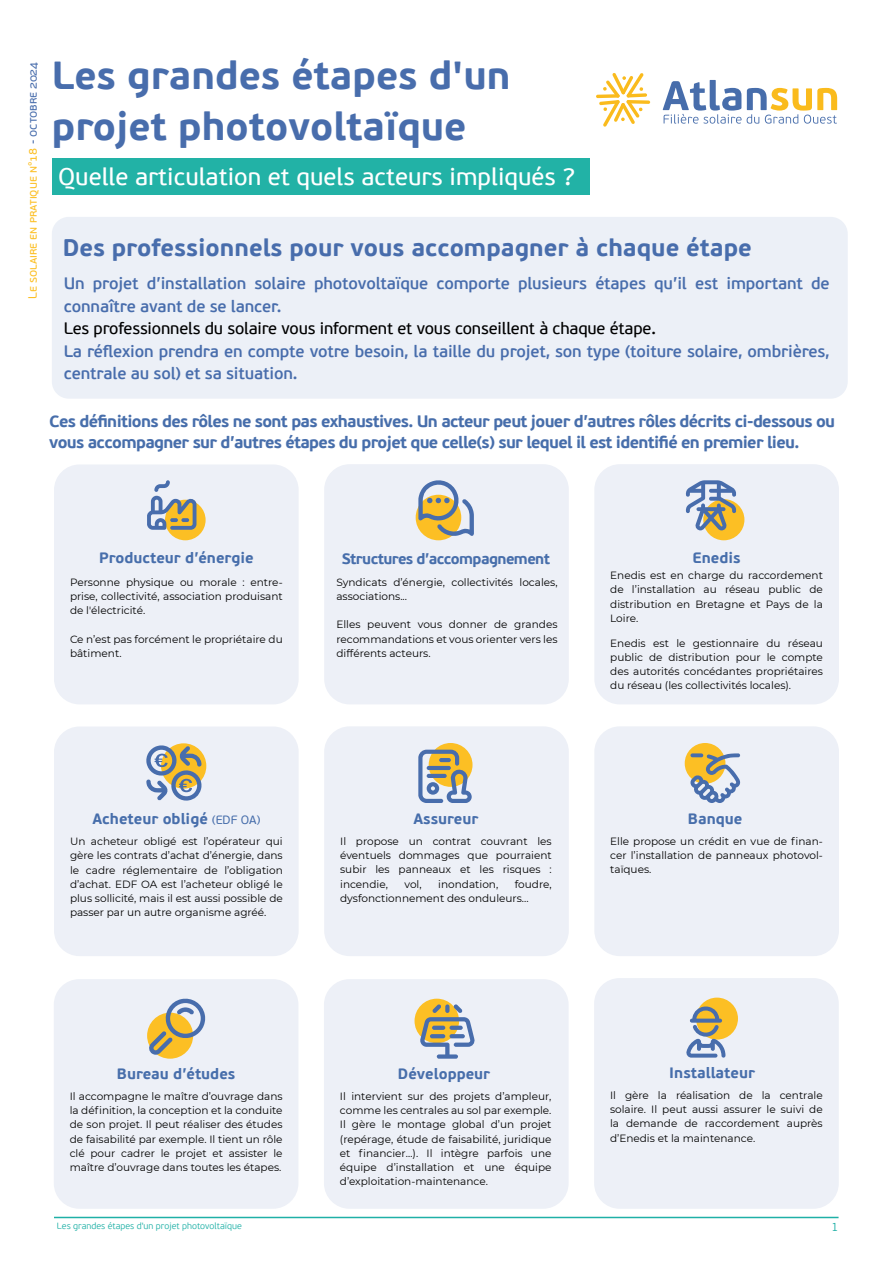
<style>
.page{position:relative;width:893px;height:1263px;background:#fff}
.page>*{position:absolute;margin:0;border:0;box-sizing:border-box;transform-origin:0 0}
.t1{font:700 39px/51px "PF Beau Sans Pro";color:#486dac}
.t2{font:700 24px "PF Beau Sans Pro";color:#486dac}
.t3{font:24px "PF Beau Sans Pro Bbook";color:#fff}
.t4{font:600 16.5px/22.5px "PF Beau Sans Pro";letter-spacing:-.01em;color:#486dac}
.t5{font:700 16.5px/21px "PF Beau Sans Pro";letter-spacing:-.04em;color:#476eab}
.t6{font:16.5px "PF Beau Sans Pro Bbook";letter-spacing:-.01em;color:#000}
.t7{font:700 15px "PF Beau Sans Pro";color:#476eab}
.t8{font:700 15px "PF Beau Sans Pro";letter-spacing:-.04em;color:#476eab}
.t9{font:12px "PF Beau Sans Pro";color:#fcbf24}
.t10{font:300 12px "PF Beau Sans Pro";color:#1fb0a6}
.t11{font:10.5px/14.2px "Montserrat";color:#000;text-align:justify}
.t12{font:300 9px "PF Beau Sans Pro";color:#1fb0a6}
.s1{color:#486dac}
.s2{font-weight:400;font-size:12px}
</style>
<div class="page">
<hr style="left:54px;top:1217px;width:784px;height:1px;background:#1fb0a6">
<svg style="left:663px;top:80px;width:174px;height:44px"></svg>
<svg style="left:596px;top:73px;width:54px;height:54px"></svg>
<div style="left:52px;top:158px;width:537px;height:36px;background:#22b2a6"></div>
<div style="left:52px;top:217px;width:796px;height:182px;background:#ecf0f7;border-radius:17px"></div>
<div style="left:54px;top:726px;width:245px;height:230px;background:#edf0f7;border-radius:26px"></div>
<div style="left:161px;top:743px;width:45px;height:46px;background:#fcbf24;border-radius:50%"></div>
<svg style="left:146px;top:745px;width:55px;height:56px"></svg>
<div style="left:324px;top:726px;width:245px;height:230px;background:#edf0f7;border-radius:26px"></div>
<svg style="left:429px;top:743px;width:43px;height:44px"></svg>
<svg style="left:418px;top:750px;width:54px;height:53px"></svg>
<div style="left:594px;top:726px;width:245px;height:230px;background:#edf0f7;border-radius:26px"></div>
<div style="left:685px;top:743px;width:40px;height:41px;background:#fcbf24;border-radius:50%"></div>
<svg style="left:690px;top:753px;width:50px;height:50px"></svg>
<div style="left:54px;top:979px;width:244px;height:230px;background:#edf0f7;border-radius:26px"></div>
<svg style="left:147px;top:1013px;width:46px;height:46px"></svg>
<svg style="left:148px;top:998px;width:57px;height:57px"></svg>
<div style="left:324px;top:979px;width:245px;height:230px;background:#edf0f7;border-radius:26px"></div>
<div style="left:415px;top:999px;width:44px;height:44px;background:#fcbf24;border-radius:50%"></div>
<svg style="left:420px;top:1004px;width:55px;height:55px"></svg>
<div style="left:594px;top:978px;width:245px;height:231px;background:#edf0f7;border-radius:26px"></div>
<div style="left:696px;top:997px;width:42px;height:42px;background:#fcbf24;border-radius:50%"></div>
<svg style="left:686px;top:1006px;width:39px;height:52px"></svg>
<div style="left:324px;top:464px;width:245px;height:240px;background:#edf0f7;border-radius:26px"></div>
<div style="left:416px;top:495px;width:45px;height:45px;background:#fcbf24;border-radius:50%"></div>
<svg style="left:418px;top:480px;width:56px;height:56px"></svg>
<div style="left:594px;top:464px;width:245px;height:240px;background:#edf0f7;border-radius:26px"></div>
<div style="left:703px;top:499px;width:41px;height:41px;background:#fcbf24;border-radius:50%"></div>
<svg style="left:686px;top:480px;width:50px;height:50px"></svg>
<div style="left:54px;top:464px;width:245px;height:240px;background:#edf0f7;border-radius:26px"></div>
<div style="left:165px;top:500px;width:41px;height:40px;background:#fcbf24;border-radius:50%"></div>
<svg style="left:147px;top:480px;width:49px;height:50px"></svg>
<p class="t9" style="left:26px;top:299px;width:239px;rotate:-90deg">Le solaire en pratique n°18 <span class="s1">- octobre 2024</span></p>
<h1 class="t1" style="left:52px;top:51px;width:460px">Les grandes étapes d'un projet photovoltaïque</h1>
<h2 class="t3" style="left:58px;top:163px;width:518px">Quelle articulation et quels acteurs impliqués ?</h2>
<h2 class="t2" style="left:63px;top:233px;width:691px">Des professionnels pour vous accompagner à chaque étape</h2>
<h3 class="t4" style="left:64px;top:273px;width:767px">Un projet d’installation solaire photovoltaïque comporte plusieurs étapes qu’il est important de connaître avant de se lancer.</h3>
<h3 class="t6" style="left:64px;top:319px;width:594px">Les professionnels du solaire vous informent et vous conseillent à chaque étape.</h3>
<h3 class="t4" style="left:64px;top:340px;width:767px">La réflexion prendra en compte votre besoin, la taille du projet, son type (toiture solaire, ombrières, centrale au sol) et sa situation.</h3>
<h3 class="t5" style="left:49px;top:411px;width:787px">Ces définitions des rôles ne sont pas exhaustives. Un acteur peut jouer d’autres rôles décrits ci-dessous ou vous accompagner sur d’autres étapes du projet que celle(s) sur lequel il est identifié en premier lieu.</h3>
<h3 class="t7" style="left:99px;top:549px;width:156px">Producteur d’énergie</h3>
<p class="t11" style="left:70px;top:574px;width:214px">Personne physique ou morale : entre&shy;prise, collectivité, association produisant de l'électricité.</p>
<p class="t11" style="left:70px;top:631px;width:214px">Ce n’est pas forcément le propriétaire du bâtiment.</p>
<h3 class="t7" style="left:92px;top:809px;width:169px">Acheteur obligé <span class="s2">(EDF OA)</span></h3>
<p class="t11" style="left:70px;top:834px;width:214px">Un acheteur obligé est l’opérateur qui gère les contrats d’achat d’énergie, dans le cadre réglementaire de l’obligation d’achat. EDF OA est l’acheteur obligé le plus sollicité, mais il est aussi possible de passer par un autre organisme agréé.</p>
<h3 class="t8" style="left:342px;top:549px;width:210px">Structures d’accompagnement</h3>
<p class="t11" style="left:336px;top:574px;width:223px">Syndicats d’énergie, collectivités locales, associations...</p>
<p class="t11" style="left:336px;top:617px;width:223px">Elles peuvent vous donner de grandes recommandations et vous orienter vers les différents acteurs.</p>
<h3 class="t7" style="left:413px;top:809px;width:66px">Assureur</h3>
<p class="t11" style="left:340px;top:834px;width:213px">Il propose un contrat couvrant les éventuels dommages que pourraient subir les panneaux et les risques : incendie,</p>
<p class="t11" style="left:340px;top:876px;width:213px;text-indent:175px">foudre, dysfonctionnement des onduleurs...</p>
<p class="t11" style="left:404px;top:876px;width:19px">vol,</p>
<p class="t11" style="left:438px;top:876px;width:61px">inondation,</p>
<h3 class="t7" style="left:693px;top:549px;width:50px">Enedis</h3>
<p class="t11" style="left:610px;top:568px;width:214px">Enedis est en charge du raccordement de l’installation au réseau public de distribution en Bretagne et Pays de la Loire.</p>
<p class="t11" style="left:610px;top:635px;width:214px">Enedis est le gestionnaire du réseau public de distribution pour le compte des autorités concédantes propriétaires du réseau (les collectivités locales).</p>
<h3 class="t7" style="left:688px;top:809px;width:56px">Banque</h3>
<p class="t11" style="left:610px;top:834px;width:214px">Elle propose un crédit en vue de finan&shy;cer l’installation de panneaux photovol&shy;taïques.</p>
<h3 class="t7" style="left:117px;top:1064px;width:120px">Bureau d’études</h3>
<p class="t11" style="left:70px;top:1089px;width:214px">Il accompagne le maître d’ouvrage dans la définition, la conception et la conduite de son projet. Il peut réaliser des études de faisabilité par exemple. Il tient un rôle clé pour cadrer le projet et assister le maître d’ouvrage dans toutes les étapes.</p>
<h3 class="t7" style="left:398px;top:1064px;width:94px">Développeur</h3>
<p class="t11" style="left:340px;top:1089px;width:213px">Il intervient sur des projets d’ampleur, comme les centrales au sol par exemple.<br>Il gère le montage global d’un projet (repérage, étude de faisabilité, juridique et financier…). Il intègre parfois une équipe d’installation et une équipe d’exploitation-maintenance.</p>
<h3 class="t7" style="left:669px;top:1063px;width:87px">Installateur</h3>
<p class="t11" style="left:610px;top:1087px;width:214px">Il gère la réalisation de la centrale solaire. Il peut aussi assurer le suivi de la demande de raccordement auprès d’Enedis et la maintenance.</p>
<p class="t12" style="left:57px;top:1220px;width:186px">Les grandes étapes d'un projet photovoltaïque</p>
<p class="t10" style="left:831px;top:1220px;width:8px">1</p>
</div>
